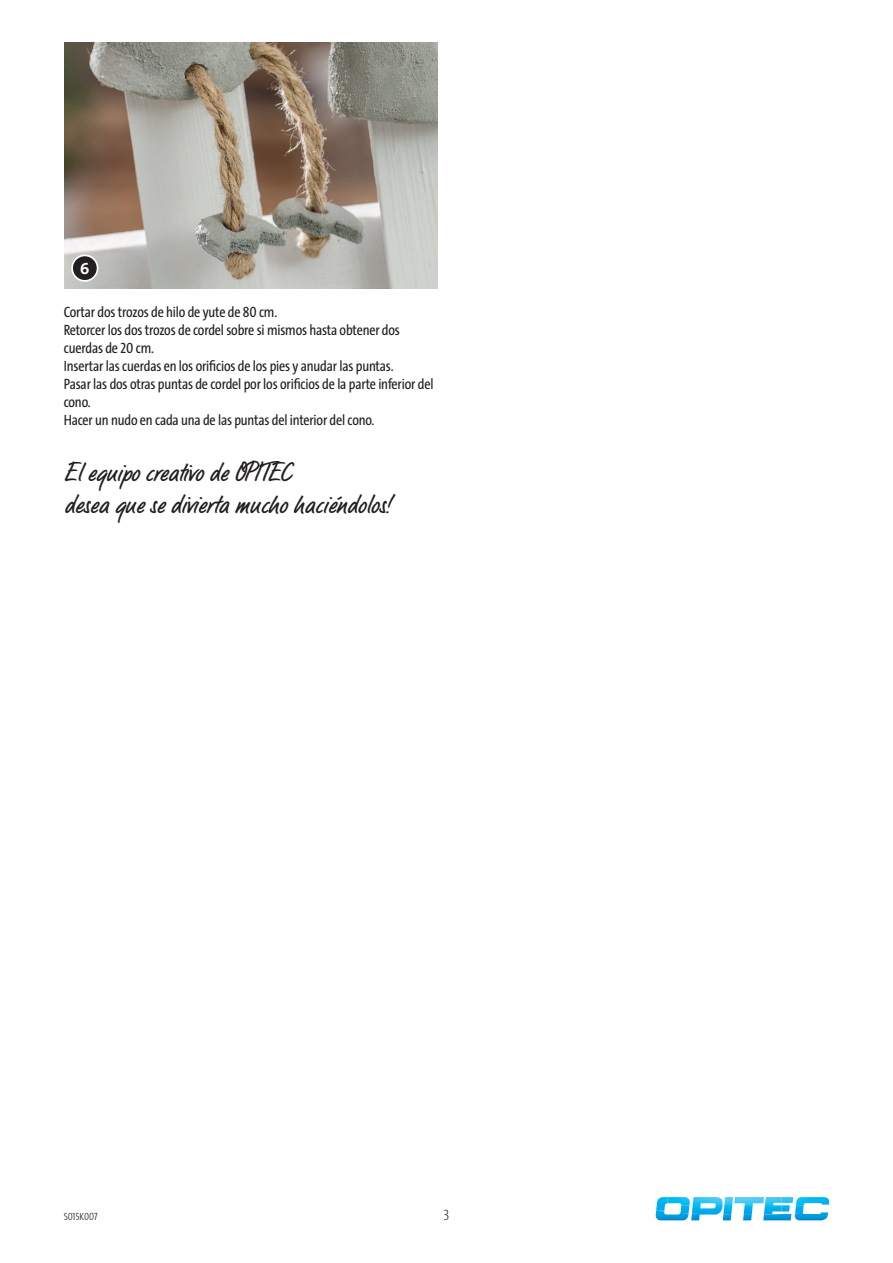
<style>
.page{position:relative;width:893px;height:1263px;background:#fff}
.page>*{position:absolute;margin:0;border:0;box-sizing:border-box;transform-origin:0 0}
.Fusszeile-Viel-Spass{font:27px "LP Bambus";color:#231f20}
.t1{font:700 16.8px "The Sans B W7";color:#fff}
.Anleitugns-Text_Desc{font:15px/18px "The Sans Cd LF5 Plain";letter-spacing:-.01em;color:#231f20}
.t2{font:200 15px "The Sans Cd LF2";color:#231f20}
.Anleitugns-Text_Desc-2{font:300 10.5px "The Sans Cd LF3";letter-spacing:-.01em;color:#231f20}
</style>
<div class="page">
<svg style="left:655px;top:1197px;width:175px;height:24px"></svg>
<img style="left:65px;top:43px;width:373px;height:245px">
<div style="left:72px;top:255px;width:26px;height:26px;background:#231f20;border-radius:50%"></div>
<div style="left:71px;top:255px;width:27px;height:27px;border:2px solid #fff;border-radius:50%"></div>
<p class="t1" style="left:80px;top:257px;width:11px">6</p>
<p class="Anleitugns-Text_Desc" style="left:64px;top:303px;width:215px">Cortar dos trozos de hilo de yute de 80 cm.</p>
<p class="Anleitugns-Text_Desc" style="left:64px;top:321px;width:338px">Retorcer los dos trozos de cordel sobre si mismos hasta obtener dos cuerdas de 20 cm.</p>
<p class="Anleitugns-Text_Desc" style="left:64px;top:357px;width:331px">Insertar las cuerdas en los orificios de los pies y anudar las puntas.</p>
<p class="Anleitugns-Text_Desc" style="left:64px;top:375px;width:371px">Pasar las dos otras puntas de cordel por los orificios de la parte inferior del cono.</p>
<p class="Anleitugns-Text_Desc" style="left:64px;top:411px;width:312px">Hacer un nudo en cada una de las puntas del interior del cono.</p>
<p class="Fusszeile-Viel-Spass" style="left:64px;top:456px;width:229px">El equipo creativo de OPITEC</p>
<p class="Fusszeile-Viel-Spass" style="left:64px;top:488px;width:327px">desea que se divierta mucho haciéndolos!</p>
<p class="Anleitugns-Text_Desc-2" style="left:64px;top:1210px;width:35px">S015K007</p>
<p class="t2" style="left:444px;top:1206px;width:7px">3</p>
</div>
